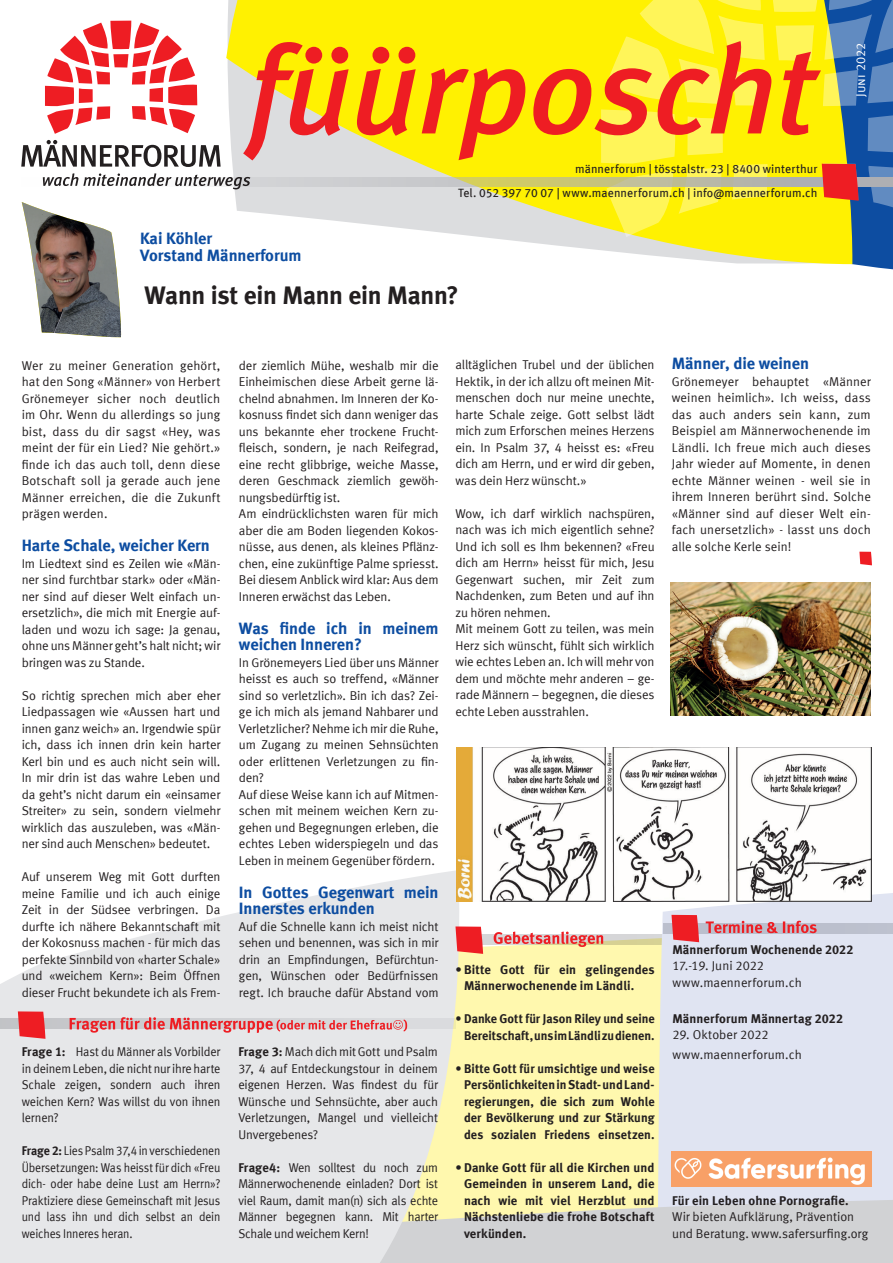
<style>
.page{position:relative;width:893px;height:1263px;background:#fff}
.page>*{position:absolute;margin:0;border:0;box-sizing:border-box;transform-origin:0 0}
.t1{font:25.5px "Meta Bold LF";letter-spacing:-.015em;color:#231f20}
.t2{font:16.5px/16.5px "Meta Bold LF";letter-spacing:-.005em;color:#0d4da1}
.t3{font:12.75px/16.5px "Meta Normal LF";letter-spacing:-.01em;color:#231f20;text-align:justify}
.t4{font:12.75px/16.5px "Meta Bold LF";letter-spacing:.005em;color:#231f20;text-align:justify}
.t5{font:12.75px/16.5px "Meta Normal LF";letter-spacing:-.01em;color:#231f20;text-align:justify;scale:.91 1}
.t6{font:12.75px/16.5px "Meta Normal LF";letter-spacing:-.01em;color:#231f20;text-align:justify;scale:.96 1}
.t7{font:12.75px/16.5px "Meta Normal LF";letter-spacing:-.01em;color:#231f20;text-align:justify;scale:.95 1}
.t8{font:12.75px/16.5px "Meta Bold LF";letter-spacing:.005em;color:#231f20;text-align:right;scale:.96 1}
.t9{font:12.75px/19.5px "Meta Normal LF";letter-spacing:.01em;color:#231f20}
.t10{font:12.75px "Meta Normal LF Caps";color:#fff}
.t11{font:12px/24px "Meta Book LF";letter-spacing:.01em;color:#231f20;text-align:right}
.s1{font-family:"Meta Bold LF"}
.s2{font-family:"Meta";font-weight:700}
</style>
<div class="page">
<div style="left:463px;top:944px;width:192px;height:247px;background:#fff8ae"></div>
<svg style="left:483px;top:934px;width:172px;height:10px"></svg>
<div style="left:655px;top:893px;width:238px;height:298px;background:#e0e4f2"></div>
<svg style="left:463px;top:1191px;width:430px;height:72px;background:#d8d8d1"></svg>
<svg style="left:841px;top:237px;width:52px;height:33px"></svg>
<svg style="left:226px;top:0;width:627px;height:264px"></svg>
<svg style="left:243px;top:41px;width:358px;height:119px;background:#f5b126"></svg>
<svg style="left:42px;top:177px;width:559px;height:9px;background:#cccba8"></svg>
<svg style="left:601px;top:0;width:292px;height:237px;background:#d7c03f"></svg>
<svg style="left:43px;top:173px;width:207px;height:16px"></svg>
<svg style="left:21px;top:140px;width:200px;height:27px"></svg>
<svg style="left:45px;top:21px;width:152px;height:113px"></svg>
<svg style="left:0;top:870px;width:463px;height:393px;background:#e9eae9"></svg>
<svg style="left:0;top:1019px;width:455px;height:10px"></svg>
<div style="left:664px;top:923px;width:229px;height:10px;background:#bcc0cd"></div>
<svg style="left:18px;top:1011px;width:27px;height:28px"></svg>
<svg style="left:455px;top:926px;width:28px;height:28px"></svg>
<svg style="left:671px;top:915px;width:28px;height:27px"></svg>
<svg style="left:70px;top:1017px;width:337px;height:16px;background:#dea6a9"></svg>
<svg style="left:494px;top:931px;width:109px;height:16px"></svg>
<svg style="left:706px;top:921px;width:111px;height:12px"></svg>
<img style="left:456px;top:747px;width:416px;height:154px">
<img style="left:22px;top:202px;width:99px;height:135px">
<svg style="left:859px;top:552px;width:13px;height:13px"></svg>
<img style="left:671px;top:1151px;width:200px;height:35px">
<img style="left:671px;top:583px;width:199px;height:133px">
<p class="t2" style="left:140px;top:230px;width:163px">Kai Köhler<br>Vorstand Männerforum</p>
<p class="t11" style="left:458px;top:157px;width:361px">männerforum | tösstalstr. 23 | 8400 winterthur<br>Tel. 052 397 70 07 | www.maennerforum.ch | info@maennerforum.ch</p>
<h1 class="t1" style="left:145px;top:280px;width:316px">Wann ist ein Mann ein Mann?</h1>
<p class="t10" style="left:853px;top:97px;width:56px;rotate:-90deg">Juni 2022</p>
<p class="t3" style="left:22px;top:357px;width:200px">Wer zu meiner Generation gehört, hat den Song «Männer» von Herbert Grönemeyer sicher noch deutlich im Ohr. Wenn du allerdings so jung bist, dass du dir sagst «Hey, was meint der für ein Lied? Nie gehört.» finde ich das auch toll, denn diese Botschaft soll ja gerade auch jene Männer erreichen, die die Zukunft prägen werden.</p>
<p class="t2" style="left:22px;top:537px;width:190px">Harte Schale, weicher Kern</p>
<p class="t3" style="left:22px;top:555px;width:200px">Im Liedtext sind es Zeilen wie «Män&shy;ner sind furchtbar stark» oder «Män&shy;ner sind auf dieser Welt einfach un&shy;ersetzlich», die mich mit Energie auf&shy;laden und wozu ich sage: Ja genau, ohne uns Männer geht’s halt nicht; wir bringen was zu Stande.</p>
<p class="t3" style="left:22px;top:687px;width:200px">So richtig sprechen mich aber eher Liedpassagen wie «Aussen hart und innen ganz weich» an. Irgendwie spür ich, dass ich innen drin kein harter Kerl bin und es auch nicht sein will.<br>In mir drin ist das wahre Leben und da geht’s nicht darum ein «einsamer Streiter» zu sein, sondern vielmehr wirklich das auszuleben, was «Män&shy;ner sind auch Menschen» bedeutet.</p>
<p class="t3" style="left:22px;top:868px;width:200px">Auf unserem Weg mit Gott durften meine Familie und ich auch einige Zeit in der Südsee verbringen. Da durfte ich nähere Bekanntschaft mit der Kokosnuss machen - für mich das perfekte Sinnbild von «harter Schale» und «weichem Kern»: Beim Öffnen dieser Frucht bekundete ich als Frem-</p>
<p class="t7" style="left:22px;top:1043px;width:211px"><span class="s1">Frage 1:</span> Hast du Männer als Vorbilder in deinem Leben, die nicht nur ihre harte Schale zeigen, sondern auch ihren weichen Kern? Was willst du von ihnen lernen?</p>
<p class="t5" style="left:22px;top:1142px;width:220px"><span class="s1">Frage 2:</span> Lies Psalm 37,4 in verschiedenen Übersetzungen: Was heisst für dich «Freu dich- oder habe deine Lust am Herrn»?<br>Praktiziere diese Gemeinschaft mit Jesus und lass ihn und dich selbst an dein weiches Inneres heran.</p>
<p class="t3" style="left:239px;top:357px;width:201px;text-align:left">der ziemlich Mühe, weshalb mir die Einheimischen diese Arbeit gerne lä&shy;chelnd abnahmen. Im Inneren der Ko&shy;kosnuss findet sich dann weniger das uns bekannte eher trockene Frucht&shy;fleisch, sondern, je nach Reifegrad, eine recht glibbrige, weiche Masse, deren Geschmack ziemlich gewöh&shy;nungsbedürftig ist.<br>Am eindrücklichsten waren für mich aber die am Boden liegenden Kokos&shy;nüsse, aus denen, als kleines Pflänz&shy;chen, eine zukünftige Palme spriesst.<br>Bei diesem Anblick wird klar: Aus dem Inneren erwächst das Leben.</p>
<p class="t2" style="left:239px;top:620px;width:201px">Was finde ich in meinem weichen Inneren?</p>
<p class="t3" style="left:239px;top:654px;width:201px;text-align:left">In Grönemeyers Lied über uns Männer heisst es auch so treffend, «Männer sind so verletzlich». Bin ich das? Zei&shy;ge ich mich als jemand Nahbarer und Verletzlicher? Nehme ich mir die Ruhe, um Zugang zu meinen Sehnsüchten oder erlittenen Verletzungen zu fin&shy;den?<br>Auf diese Weise kann ich auf Mitmen&shy;schen mit meinem weichen Kern zu&shy;gehen und Begegnungen erleben, die echtes Leben widerspiegeln und das Leben in meinem Gegenüber fördern.</p>
<p class="t2" style="left:239px;top:884px;width:201px">In Gottes Gegenwart mein<br>Innerstes erkunden</p>
<p class="t3" style="left:239px;top:918px;width:201px">Auf die Schnelle kann ich meist nicht sehen und benennen, was sich in mir drin an Empfindungen, Befürchtun&shy;gen, Wünschen oder Bedürfnissen regt. Ich brauche dafür Abstand vom</p>
<p class="t3" style="left:238px;top:1043px;width:201px"><span class="s1">Frage 3:</span> Mach dich mit Gott und Psalm 37, 4 auf Entdeckungstour in deinem eigenen Herzen. Was findest du für Wünsche und Sehnsüchte, aber auch Verletzungen, Mangel und vielleicht Unvergebenes?</p>
<p class="t6" style="left:238px;top:1159px;width:209px"><span class="s1">Frage4:</span> Wen solltest du noch zum Männerwochenende einladen? Dort ist viel Raum, damit man(n) sich als echte Männer begegnen kann. Mit harter Schale und weichem Kern!</p>
<p class="t3" style="left:455px;top:356px;width:201px">alltäglichen Trubel und der üblichen Hektik, in der ich allzu oft meinen Mit&shy;menschen doch nur meine unechte, harte Schale zeige. Gott selbst lädt mich zum Erforschen meines Herzens ein. In Psalm 37, 4 heisst es: «Freu dich am Herrn, und er wird dir geben, was dein Herz wünscht.»</p>
<p class="t3" style="left:455px;top:505px;width:201px;text-align:left">Wow, ich darf wirklich nachspüren, nach was ich mich eigentlich sehne?<br>Und ich soll es Ihm bekennen? «Freu dich am Herrn» heisst für mich, Jesu<br>Gegenwart suchen, mir Zeit zum<br>Nachdenken, zum Beten und auf ihn zu hören nehmen.<br>Mit meinem Gott zu teilen, was mein<br>Herz sich wünscht, fühlt sich wirklich wie echtes Leben an. Ich will mehr von dem und möchte mehr anderen – ge&shy;rade Männern – begegnen, die dieses echte Leben ausstrahlen.</p>
<p class="t4" style="left:464px;top:961px;width:192px;text-indent:-9px"><span class="s2">•</span> Bitte Gott für ein gelingendes<br>Männerwochenende im Ländli.</p>
<p class="t8" style="left:455px;top:1010px;width:209px"><span class="s2">•</span> Danke Gott für Jason Riley und seine<br>Bereitschaft, uns im Ländli zu dienen.</p>
<p class="t4" style="left:464px;top:1060px;width:192px;text-indent:-9px"><span class="s2">•</span> Bitte Gott für umsichtige und weise Persönlichkeiten in Stadt- und Land&shy;regierungen, die sich zum Wohle der Bevölkerung und zur Stärkung des sozialen Friedens einsetzen.</p>
<p class="t4" style="left:464px;top:1159px;width:192px;text-indent:-9px"><span class="s2">•</span> Danke Gott für all die Kirchen und Gemeinden in unserem Land, die nach wie mit viel Herzblut und Nächstenliebe die frohe Botschaft verkünden.</p>
<p class="t2" style="left:672px;top:355px;width:139px">Männer, die weinen</p>
<p class="t3" style="left:672px;top:373px;width:201px">Grönemeyer behauptet «Männer weinen heimlich». Ich weiss, dass das auch anders sein kann, zum Beispiel am Männerwochenende im Ländli. Ich freue mich auch dieses Jahr wieder auf Momente, in denen echte Männer weinen - weil sie in ihrem Inneren berührt sind. Solche «Männer sind auf dieser Welt ein&shy;fach unersetzlich» - lasst uns doch alle solche Kerle sein!</p>
<p class="t4" style="left:672px;top:941px;width:183px">Männerforum Wochenende 2022</p>
<p class="t3" style="left:672px;top:957px;width:131px">17.-19. Juni 2022 www.maennerforum.ch</p>
<p class="t4" style="left:672px;top:1010px;width:172px">Männerforum Männertag 2022</p>
<p class="t9" style="left:672px;top:1025px;width:131px">29. Oktober 2022 www.maennerforum.ch</p>
<p class="t4" style="left:672px;top:1192px;width:178px">Für ein Leben ohne Pornografie.</p>
<p class="t3" style="left:672px;top:1208px;width:198px">Wir bieten Aufklärung, Prävention und Beratung. www.safersurfing.org</p>
</div>
